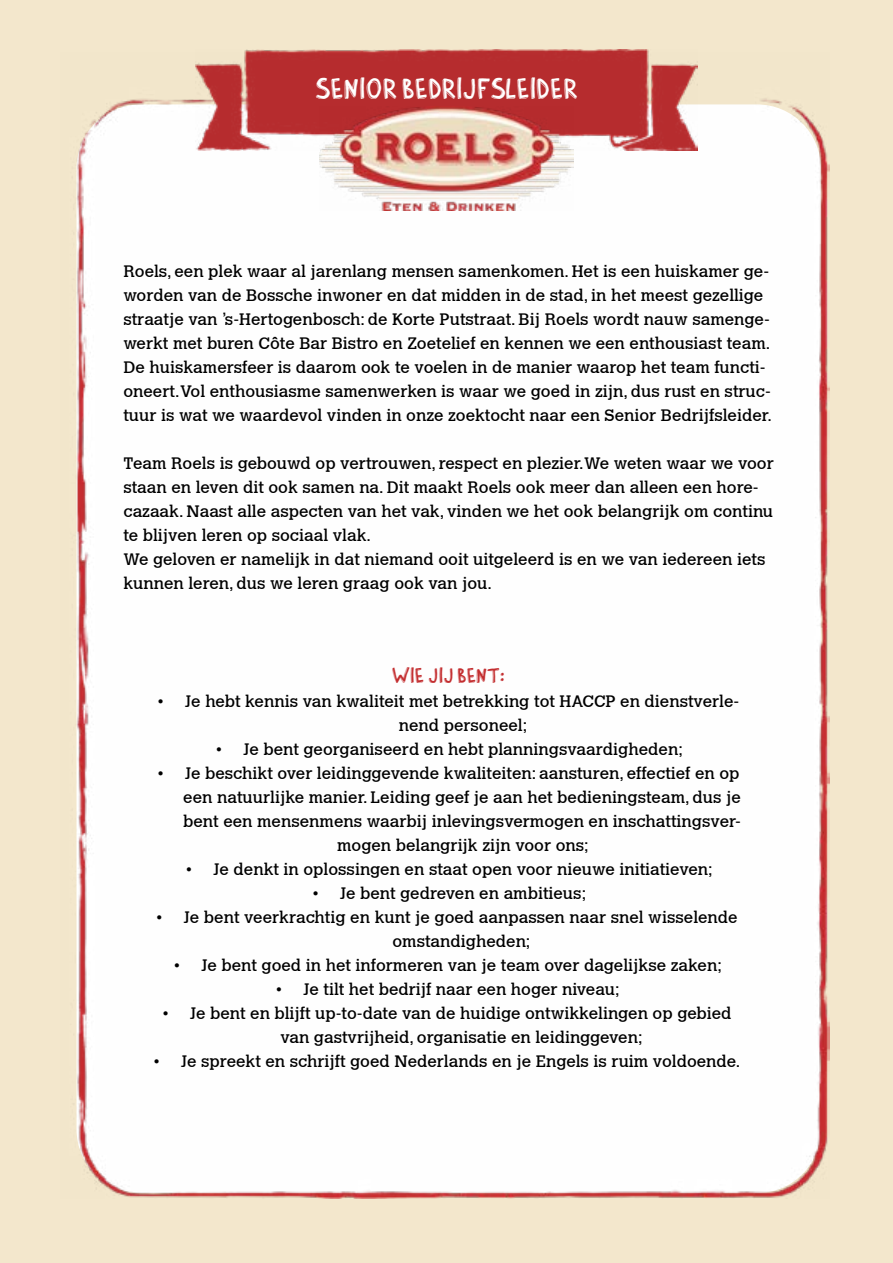
<style>
.page{position:relative;width:893px;height:1263px;background:#f3e7cc}
.page>*{position:absolute;margin:0;border:0;box-sizing:border-box;transform-origin:0 0}
.t1{font:27px "Barlow Solid";color:#fff}
.t2{font:19.5px "Barlow Solid";color:#c32d2f}
.t3{font:16.5px/24px "Calvert";color:#000}
</style>
<div class="page">
<div style="left:76px;top:98px;width:753px;height:1101px;background:#fefefe"></div>
<img style="left:195px;top:50px;width:503px;height:100px">
<img style="left:319px;top:107px;width:255px;height:103px">
<h1 class="t1" style="left:316px;top:73px;width:263px">SENIOR BEDRIJFSLEIDER</h1>
<p class="t3" style="left:123px;top:260px;width:650px">Roels, een plek waar al jarenlang mensen samenkomen. Het is een huiskamer ge&shy;worden van de Bossche inwoner en dat midden in de stad, in het meest gezellige straatje van ’s-Hertogenbosch: de Korte Putstraat. Bij Roels wordt nauw samenge&shy;werkt met buren Côte Bar Bistro en Zoetelief en kennen we een enthousiast team.<br>De huiskamersfeer is daarom ook te voelen in de manier waarop het team functi&shy;oneert.Vol enthousiasme samenwerken is waar we goed in zijn, dus rust en struc&shy;tuur is wat we waardevol vinden in onze zoektocht naar een Senior Bedrijfsleider.</p>
<p class="t3" style="left:123px;top:452px;width:652px">Team Roels is gebouwd op vertrouwen, respect en plezier.We weten waar we voor staan en leven dit ook samen na. Dit maakt Roels ook meer dan alleen een hore&shy;cazaak. Naast alle aspecten van het vak, vinden we het ook belangrijk om continu te blijven leren op sociaal vlak.<br>We geloven er namelijk in dat niemand ooit uitgeleerd is en we van iedereen iets kunnen leren, dus we leren graag ook van jou.</p>
<p class="t2" style="left:392px;top:665px;width:115px">WIE JIJ BENT:</p>
<p class="t3" style="left:399px;top:689px;width:342px;text-indent:-241px">• Je hebt kennis van kwaliteit met betrekking tot HACCP en dienstverle&shy;nend personeel;</p>
<p class="t3" style="left:216px;top:737px;width:468px">• Je bent georganiseerd en hebt planningsvaardigheden;</p>
<p class="t3" style="left:158px;top:761px;width:583px">• Je beschikt over leidinggevende kwaliteiten: aansturen, effectief en op</p>
<p class="t3" style="left:183px;top:785px;width:559px">een natuurlijke manier. Leiding geef je aan het bedieningsteam, dus je</p>
<p class="t3" style="left:183px;top:809px;width:559px">bent een mensenmens waarbij inlevingsvermogen en inschattingsver-</p>
<p class="t3" style="left:337px;top:833px;width:253px">mogen belangrijk zijn voor ons;</p>
<p class="t3" style="left:186px;top:857px;width:528px">• Je denkt in oplossingen en staat open voor nieuwe initiatieven;</p>
<p class="t3" style="left:313px;top:881px;width:275px">• Je bent gedreven en ambitieus;</p>
<p class="t3" style="left:392px;top:905px;width:347px;text-indent:-236px">• Je bent veerkrachtig en kunt je goed aanpassen naar snel wisselende omstandigheden;</p>
<p class="t3" style="left:174px;top:953px;width:549px">• Je bent goed in het informeren van je team over dagelijkse zaken;</p>
<p class="t3" style="left:276px;top:977px;width:345px">• Je tilt het bedrijf naar een hoger niveau;</p>
<p class="t3" style="left:280px;top:1001px;width:453px;text-indent:-118px">• Je bent en blijft up-to-date van de huidige ontwikkelingen op gebied van gastvrijheid, organisatie en leidinggeven;</p>
<p class="t3" style="left:154px;top:1049px;width:588px">• Je spreekt en schrijft goed Nederlands en je Engels is ruim voldoende.</p>
</div>
